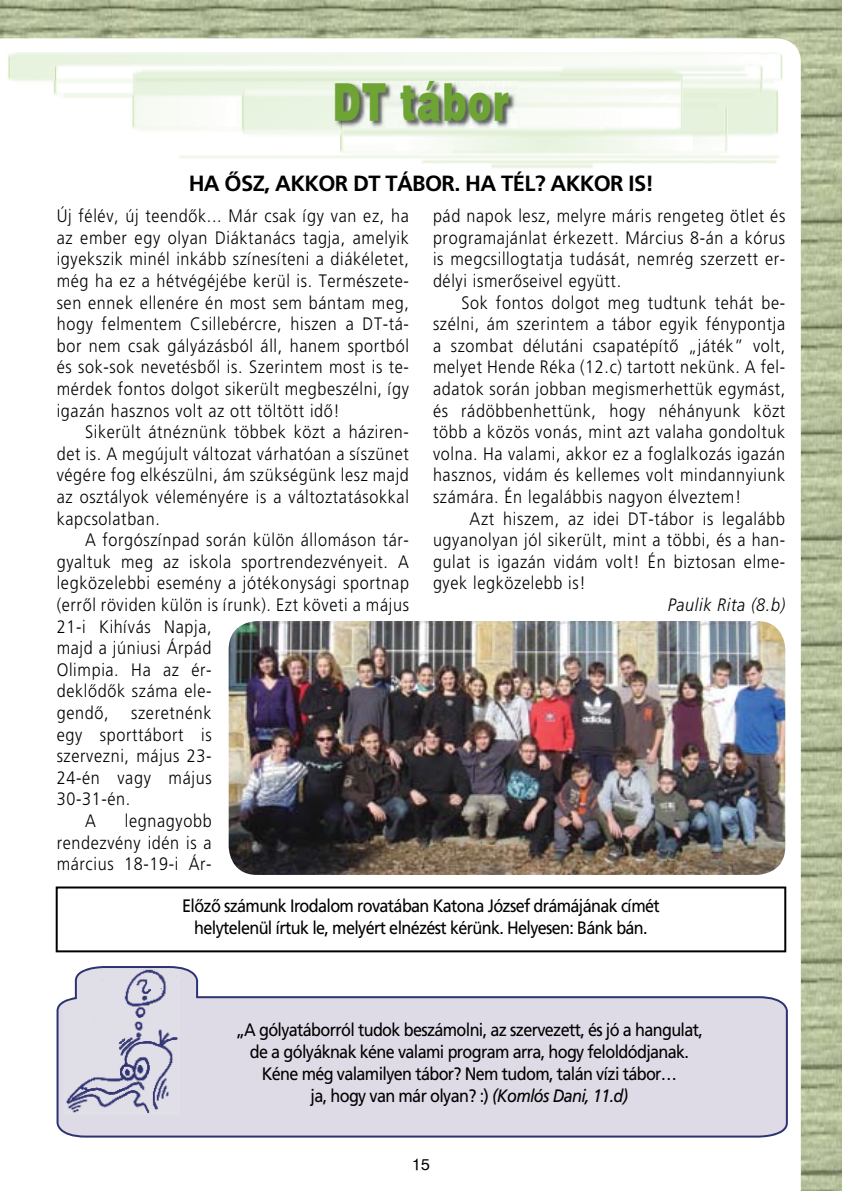
<style>
.page{position:relative;width:842px;height:1191px;background:#fff}
.page>*{position:absolute;margin:0;border:0;box-sizing:border-box;transform-origin:0 0}
.t1{font:900 50px "Swiss 721";letter-spacing:.03em;color:#6ea434;scale:.72 1}
.t2{font:700 22px "Frutiger Alt";letter-spacing:-.03em;color:#000}
.t3{font:300 18px/21.6px "Frutiger Alt";letter-spacing:.04em;color:#000;text-align:justify;scale:.9 1}
.t4{font:18px/22px "Frutiger Alt A";letter-spacing:-.04em;color:#000;text-align:center;scale:.9 1}
.t5{font:italic 300 18px "Frutiger Alt";letter-spacing:.04em;color:#000;scale:.9 1}
.t6{font:16px "Swiss 721";color:#000}
.s1{font-family:"Frutiger Alt A Italic"}
</style>
<div class="page">
<img style="left:0;top:0;width:842px;height:69px">
<img style="left:772px;top:69px;width:70px;height:1122px">
<img style="left:0;top:52px;width:782px;height:122px">
<img style="left:335px;top:81px;width:181px;height:46px">
<img style="left:229px;top:621px;width:556px;height:254px;border-radius:28px">
<svg style="left:57px;top:966px;width:731px;height:171px;background:#dbd9e5"></svg>
<svg style="left:56px;top:886px;width:730px;height:66px"></svg>
<h1 class="t1" style="left:333px;top:72px;width:246px">DT tábor</h1>
<p class="t2" style="left:189px;top:170px;width:467px">HA ÔSZ, AKKOR DT TÁBOR. HA TÉL? AKKOR IS!</p>
<p class="t3" style="left:57px;top:205px;width:393px">Új félév, új teendôk... Már csak így van ez, ha az ember egy olyan Diáktanács tagja, amelyik igyekszik minél inkább színesíteni a diákéletet, még ha ez a hétvégéjébe kerül is. Természete&shy;sen ennek ellenére én most sem bántam meg, hogy felmentem Csillebércre, hiszen a DT-tá&shy;bor nem csak gályázásból áll, hanem sportból és sok-sok nevetésbôl is. Szerintem most is te&shy;mérdek fontos dolgot sikerült megbeszélni, így igazán hasznos volt az ott töltött idô!</p>
<p class="t3" style="left:57px;top:421px;width:393px;text-indent:28px">Sikerült átnéznünk többek közt a háziren&shy;det is. A megújult változat várhatóan a síszünet végére fog elkészülni, ám szükségünk lesz majd az osztályok véleményére is a változtatásokkal kapcsolatban.</p>
<p class="t3" style="left:57px;top:529px;width:393px;text-align:left;text-indent:28px">A forgószínpad során külön állomáson tár&shy;gyaltuk meg az iskola sportrendezvényeit. A legközelebbi esemény a jótékonysági sportnap (errôl röviden külön is írunk). Ezt követi a május<br>21-i Kihívás Napja,<br>majd a júniusi Árpád<br>Olimpia. Ha az ér-<br>deklôdôk száma ele-<br>gendô,</p>
<p class="t3" style="left:131px;top:702px;width:91px">szeretnénk</p>
<p class="t3" style="left:57px;top:723px;width:174px">egy sporttábort is</p>
<p class="t3" style="left:57px;top:745px;width:174px">szervezni, május 23-</p>
<p class="t3" style="left:57px;top:767px;width:174px">24-én vagy május</p>
<p class="t3" style="left:57px;top:788px;width:83px">30-31-én.</p>
<p class="t3" style="left:85px;top:810px;width:14px">A</p>
<p class="t3" style="left:57px;top:810px;width:174px;text-indent:68px">legnagyobb rendezvény idén is a március 18-19-i Ár-</p>
<p class="t3" style="left:433px;top:205px;width:393px">pád napok lesz, melyre máris rengeteg ötlet és programajánlat érkezett. Március 8-án a kórus is megcsillogtatja tudását, nemrég szerzett er&shy;délyi ismerôseivel együtt.</p>
<p class="t3" style="left:433px;top:291px;width:393px;text-indent:28px">Sok fontos dolgot meg tudtunk tehát be&shy;szélni, ám szerintem a tábor egyik fénypontja a szombat délutáni csapatépítô „játék” volt, melyet Hende Réka (12.c) tartott nekünk. A fel&shy;adatok során jobban megismerhettük egymást, és rádöbbenhettünk, hogy néhányunk közt több a közös vonás, mint azt valaha gondoltuk volna. Ha valami, akkor ez a foglalkozás igazán hasznos, vidám és kellemes volt mindannyiunk számára. Én legalábbis nagyon élveztem!</p>
<p class="t3" style="left:433px;top:507px;width:393px;text-indent:37px">Azt hiszem, az idei DT-tábor is legalább ugyanolyan jól sikerült, mint a többi, és a han&shy;gulat is igazán vidám volt! Én biztosan elme&shy;gyek legközelebb is!</p>
<p class="t5" style="left:668px;top:594px;width:132px">Paulik Rita (8.b)</p>
<p class="t4" style="left:182px;top:894px;width:532px">Elôzô számunk Irodalom rovatában Katona József drámájának címét helytelenül írtuk le, melyért elnézést kérünk. Helyesen: Bánk bán.</p>
<p class="t4" style="left:236px;top:1018px;width:520px">„A gólyatáborról tudok beszámolni, az szervezett, és jó a hangulat, de a gólyáknak kéne valami program arra, hogy feloldódjanak.<br>Kéne még valamilyen tábor? Nem tudom, talán vízi tábor…<br>ja, hogy van már olyan? :) <span class="s1">(Komlós Dani, 11.d)</span></p>
<p class="t6" style="left:412px;top:1155px;width:19px">15</p>
</div>
